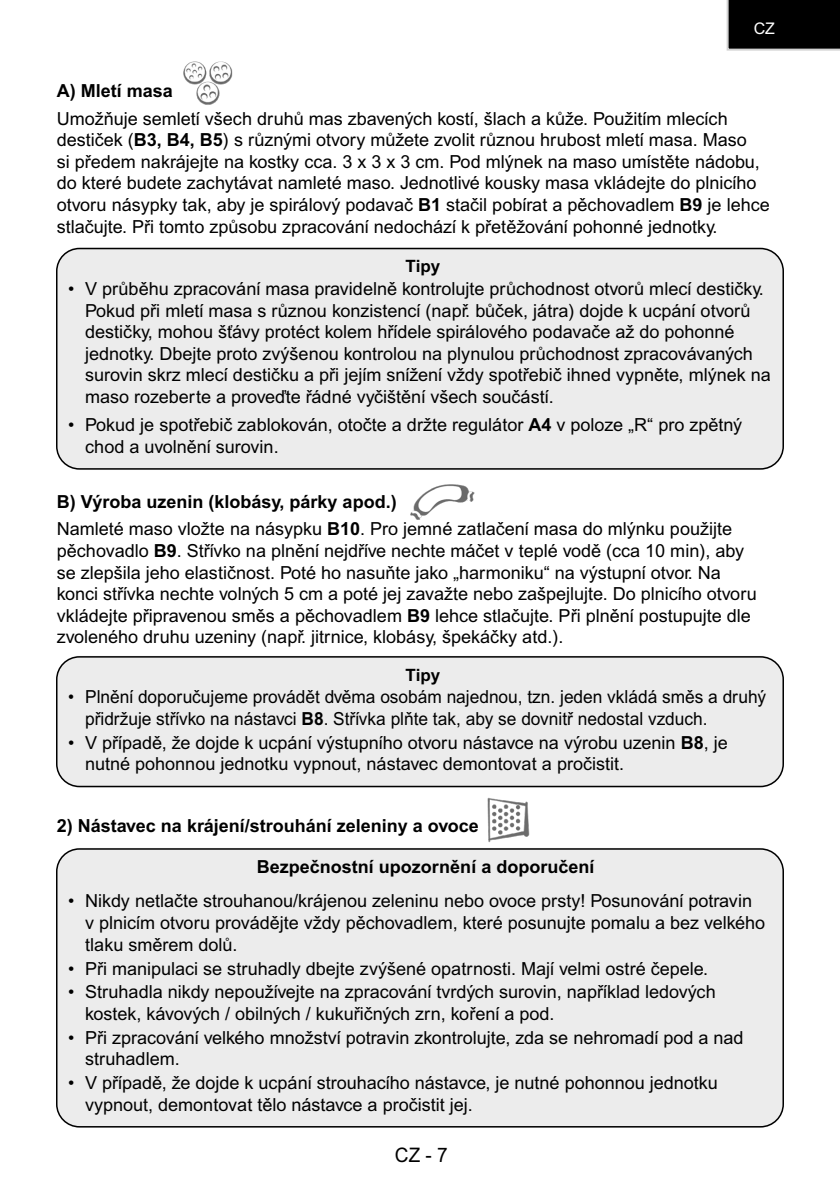
<style>
.page{position:relative;width:840px;height:1191px;background:#fff}
.page>*{position:absolute;margin:0;border:0;box-sizing:border-box;transform-origin:0 0}
.t1{font:20px "Arial MT Pro";color:#000;scale:.95 1}
.klasický_text{font:18px/21.6px "Arial MT Pro";color:#000}
.klasický_text-2{font:18px/21.6px "Arial MT Pro";color:#000;scale:.96 1}
.nadpis_mini_2__Malé{font:700 18px "Arial MT Pro";color:#000}
.RÁMEČEK_-_obyč__text{font:700 18px "Arial MT Pro";color:#000}
.RÁMEČEK_-_nadpisek{font:700 17px "Arial MT Pro";color:#000}
.t2{font:16px "Arial MT Pro";color:#fff}
.s1{font-weight:700}
</style>
<div class="page">
<svg style="left:726px;top:0;width:113px;height:51px"></svg>
<div style="left:742px;top:15px;width:45px;height:28px;border:1px solid #000;border-radius:50%"></div>
<div style="left:57px;top:247px;width:725px;height:223px;background:#ececec;border-radius:23px"></div>
<div style="left:56px;top:248px;width:727px;height:221px;border:2px solid #000;border-radius:23px"></div>
<div style="left:57px;top:656px;width:725px;height:131px;background:#ececec;border-radius:23px"></div>
<div style="left:56px;top:656px;width:727px;height:131px;border:2px solid #000;border-radius:23px"></div>
<div style="left:57px;top:848px;width:725px;height:280px;background:#ececec;border-radius:23px"></div>
<div style="left:56px;top:848px;width:727px;height:279px;border:2px solid #000;border-radius:23px"></div>
<img style="left:183px;top:61px;width:50px;height:44px">
<img style="left:410px;top:484px;width:65px;height:36px">
<img style="left:487px;top:797px;width:43px;height:46px">
<p class="t2" style="left:753px;top:20px;width:23px">CZ</p>
<p class="nadpis_mini_2__Malé" style="left:57px;top:80px;width:118px">A) Mletí masa</p>
<p class="klasický_text" style="left:57px;top:108px;width:714px">Umožňuje semletí všech druhů mas zbavených kostí, šlach a kůže. Použitím mlecích destiček (<span class="s1">B3, B4, B5</span>) s různými otvory můžete zvolit různou hrubost mletí masa. Maso<br>si předem nakrájejte na kostky cca. 3 x 3 x 3 cm. Pod mlýnek na maso umístěte nádobu, do které budete zachytávat namleté maso. Jednotlivé kousky masa vkládejte do plnicího otvoru násypky tak, aby je spirálový podavač <span class="s1">B1</span> stačil pobírat a pěchovadlem <span class="s1">B9</span> je lehce stlačujte. Při tomto způsobu zpracování nedochází k přetěžování pohonné jednotky.</p>
<p class="RÁMEČEK_-_nadpisek" style="left:405px;top:256px;width:36px">Tipy</p>
<p class="klasický_text" style="left:85px;top:279px;width:686px;text-indent:-17px">• V průběhu zpracování masa pravidelně kontrolujte průchodnost otvorů mlecí destičky.<br>Pokud při mletí masa s různou konzistencí (např. bůček, játra) dojde k ucpání otvorů destičky, mohou šťávy protéct kolem hřídele spirálového podavače až do pohonné jednotky. Dbejte proto zvýšenou kontrolou na plynulou průchodnost zpracovávaných surovin skrz mlecí destičku a při jejím snížení vždy spotřebič ihned vypněte, mlýnek na maso rozeberte a proveďte řádné vyčištění všech součástí.</p>
<p class="klasický_text" style="left:85px;top:415px;width:658px;text-indent:-17px">• Pokud je spotřebič zablokován, otočte a držte regulátor <span class="s1">A4</span> v poloze „R“ pro zpětný chod a uvolnění surovin.</p>
<p class="nadpis_mini_2__Malé" style="left:57px;top:491px;width:341px">B) Výroba uzenin (klobásy, párky apod.)</p>
<p class="klasický_text" style="left:57px;top:519px;width:701px">Namleté maso vložte na násypku <span class="s1">B10</span>. Pro jemné zatlačení masa do mlýnku použijte pěchovadlo <span class="s1">B9</span>. Střívko na plnění nejdříve nechte máčet v teplé vodě (cca 10 min), aby se zlepšila jeho elastičnost. Poté ho nasuňte jako „harmoniku“ na výstupní otvor. Na konci střívka nechte volných 5 cm a poté jej zavažte nebo zašpejlujte. Do plnicího otvoru vkládejte připravenou směs a pěchovadlem <span class="s1">B9</span> lehce stlačujte. Při plnění postupujte dle zvoleného druhu uzeniny (např. jitrnice, klobásy, špekáčky atd.).</p>
<p class="RÁMEČEK_-_nadpisek" style="left:405px;top:664px;width:36px">Tipy</p>
<p class="klasický_text-2" style="left:85px;top:687px;width:710px;text-indent:-17px">• Plnění doporučujeme provádět dvěma osobám najednou, tzn. jeden vkládá směs a druhý přidržuje střívko na nástavci <span class="s1">B8</span>. Střívka plňte tak, aby se dovnitř nedostal vzduch.</p>
<p class="klasický_text" style="left:85px;top:732px;width:643px;text-indent:-17px">• V případě, že dojde k ucpání výstupního otvoru nástavce na výrobu uzenin <span class="s1">B8</span>, je nutné pohonnou jednotku vypnout, nástavec demontovat a pročistit.</p>
<p class="nadpis_mini_2__Malé" style="left:57px;top:814px;width:423px">2) Nástavec na krájení/strouhání zeleniny a ovoce</p>
<p class="RÁMEČEK_-_obyč__text" style="left:257px;top:856px;width:339px">Bezpečnostní upozornění a doporučení</p>
<p class="klasický_text" style="left:85px;top:891px;width:681px;text-indent:-17px">• Nikdy netlačte strouhanou/krájenou zeleninu nebo ovoce prsty! Posunování potravin v plnicím otvoru provádějte vždy pěchovadlem, které posunujte pomalu a bez velkého tlaku směrem dolů.</p>
<p class="klasický_text" style="left:68px;top:959px;width:641px">• Při manipulaci se struhadly dbejte zvýšené opatrnosti. Mají velmi ostré čepele.</p>
<p class="klasický_text" style="left:85px;top:982px;width:631px;text-indent:-17px">• Struhadla nikdy nepoužívejte na zpracování tvrdých surovin, například ledových kostek, kávových / obilných / kukuřičných zrn, koření a pod.</p>
<p class="klasický_text" style="left:85px;top:1027px;width:659px;text-indent:-17px">• Při zpracování velkého množství potravin zkontrolujte, zda se nehromadí pod a nad struhadlem.</p>
<p class="klasický_text" style="left:85px;top:1072px;width:634px;text-indent:-17px">• V případě, že dojde k ucpání strouhacího nástavce, je nutné pohonnou jednotku vypnout, demontovat tělo nástavce a pročistit jej.</p>
<p class="t1" style="left:395px;top:1143px;width:57px">CZ - 7</p>
</div>
